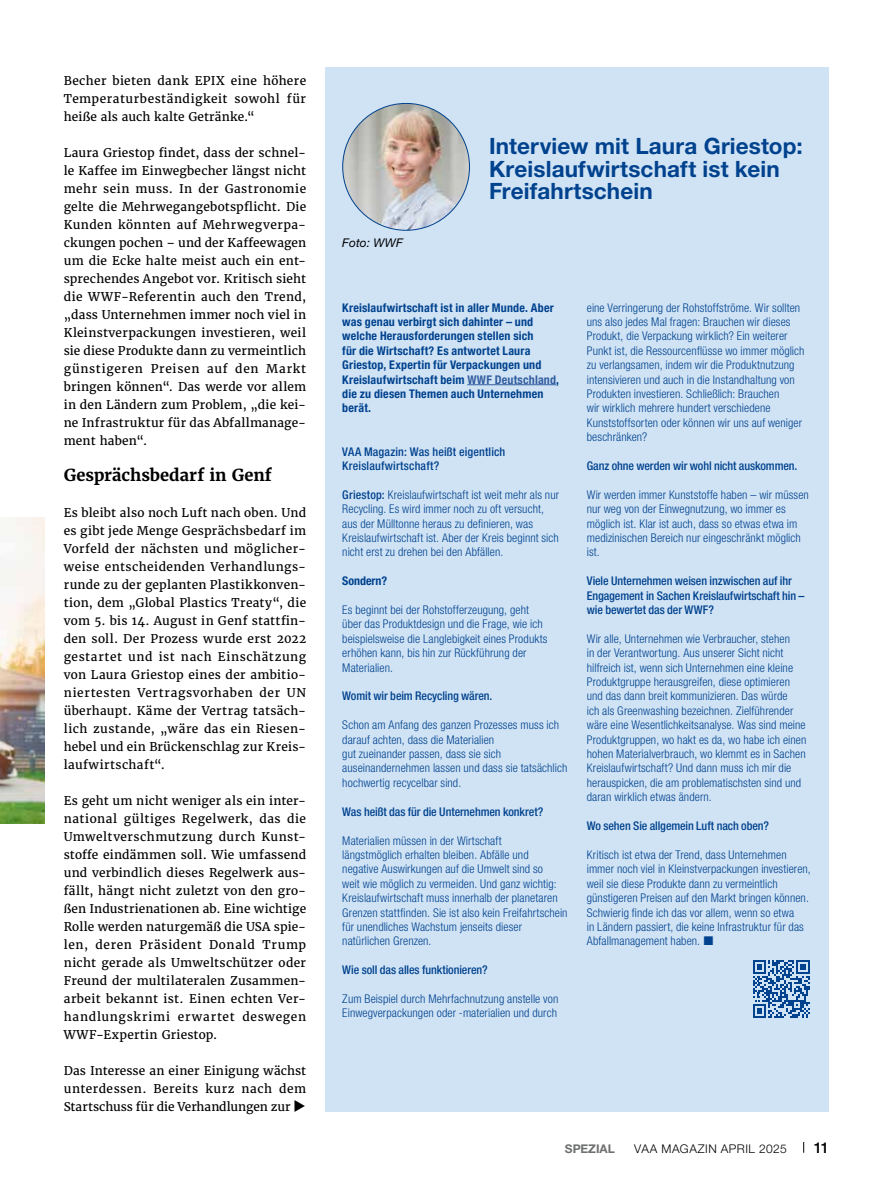
<style>
.page{position:relative;width:893px;height:1191px;background:#fff}
.page>*{position:absolute;margin:0;border:0;box-sizing:border-box;transform-origin:0 0}
.t1{font:700 22.5px/22.5px "Helvetica Neue LT Pro";letter-spacing:.005em;color:#00428e}
.t2{font:700 16.5px "Merriweather";color:#000}
.t3{font:500 15px "Helvetica Neue LT Pro";color:#000}
.t4{font:300 condensed 12px/14.4px "Helvetica Neue LT Pro";letter-spacing:.005em;color:#00428e}
.t5{font:12px/18px "Merriweather";letter-spacing:.02em;color:#000;text-align:justify}
.t6{font:500 condensed 12px/14.4px "Helvetica Neue LT Pro";letter-spacing:-.01em;color:#00428e}
.t7{font:700 condensed 12px/14.4px "Helvetica Neue LT Pro";letter-spacing:.015em;color:#00428e}
.t8{font:500 condensed 12px/14.4px "Helvetica Neue LT Pro";letter-spacing:.01em;color:#00428e}
.t9{font:300 12px "Helvetica Neue LT Pro";letter-spacing:.04em;color:#000}
.t10{font:italic 12px "Helvetica Neue LT Pro";letter-spacing:.005em;color:#000}
.t11{font:700 condensed 12px "Helvetica Neue LT Pro";letter-spacing:-.005em;color:#00428e}
.t12{font:700 12px "Helvetica Neue LT Pro";color:#6f7070}
.s1{color:#325e9f}
.s2{font-weight:500}
</style>
<div class="page">
<img style="left:0;top:517px;width:45px;height:306px">
<div style="left:325px;top:67px;width:504px;height:1044px;background:#d0e3f5"></div>
<img style="left:343px;top:103px;width:126px;height:127px;border-radius:63px">
<hr style="left:467px;top:384px;width:89px;height:1px;background:#325e9f">
<svg style="left:753px;top:960px;width:57px;height:57px"></svg>
<p class="t5" style="left:64px;top:72px;width:244px">Becher bieten dank EPIX eine höhere Temperaturbeständigkeit sowohl für heiße als auch kalte Getränke.“</p>
<p class="t5" style="left:64px;top:144px;width:244px">Laura Griestop findet, dass der schnel&shy;le Kaffee im Einwegbecher längst nicht mehr sein muss. In der Gastronomie gelte die Mehrwegangebotspflicht. Die Kunden könnten auf Mehrwegverpa&shy;ckungen pochen – und der Kaffeewagen um die Ecke halte meist auch ein ent&shy;sprechendes Angebot vor. Kritisch sieht die WWF-Referentin auch den Trend, „dass Unternehmen immer noch viel in Kleinstverpackungen investieren, weil sie diese Produkte dann zu vermeintlich günstigeren Preisen auf den Markt bringen können“. Das werde vor allem in den Ländern zum Problem, „die kei&shy;ne Infrastruktur für das Abfallmanage&shy;ment haben“.</p>
<h2 class="t2" style="left:64px;top:465px;width:209px">Gesprächsbedarf in Genf</h2>
<p class="t5" style="left:64px;top:504px;width:244px">Es bleibt also noch Luft nach oben. Und es gibt jede Menge Gesprächsbedarf im Vorfeld der nächsten und möglicher&shy;weise entscheidenden Verhandlungs&shy;runde zu der geplanten Plastikkonven&shy;tion, dem „Global Plastics Treaty“, die vom 5. bis 14. August in Genf stattfin&shy;den soll. Der Prozess wurde erst 2022 gestartet und ist nach Einschätzung von Laura Griestop eines der ambitio&shy;niertesten Vertragsvorhaben der UN überhaupt. Käme der Vertrag tatsäch&shy;lich zustande, „wäre das ein Riesen&shy;hebel und ein Brückenschlag zur Kreis&shy;laufwirtschaft“.</p>
<p class="t5" style="left:64px;top:792px;width:244px">Es geht um nicht weniger als ein inter&shy;national gültiges Regelwerk, das die Umweltverschmutzung durch Kunst&shy;stoffe eindämmen soll. Wie umfassend und verbindlich dieses Regelwerk aus&shy;fällt, hängt nicht zuletzt von den gro&shy;ßen Industrienationen ab. Eine wichtige Rolle werden naturgemäß die USA spie&shy;len, deren Präsident Donald Trump nicht gerade als Umweltschützer oder Freund der multilateralen Zusammen&shy;arbeit bekannt ist. Einen echten Ver&shy;handlungskrimi erwartet deswegen WWF-Expertin Griestop.</p>
<p class="t5" style="left:64px;top:1062px;width:244px">Das Interesse an einer Einigung wächst unterdessen. Bereits kurz nach dem Startschuss für die Verhandlungen zur ◆</p>
<p class="t10" style="left:342px;top:235px;width:62px">Foto: WWF</p>
<h1 class="t1" style="left:489px;top:134px;width:315px">Interview mit Laura Griestop:<br>Kreislaufwirtschaft ist kein<br>Freifahrtschein</h1>
<p class="t7" style="left:342px;top:300px;width:218px">Kreislaufwirtschaft ist in aller Munde. Aber was genau verbirgt sich dahinter – und welche Herausforderungen stellen sich<br>für die Wirtschaft? Es antwortet Laura Griestop, Expertin für Verpackungen und Kreislaufwirtschaft beim <span class="s1">WWF Deutschland</span>, die zu diesen Themen auch Unternehmen berät.</p>
<p class="t8" style="left:342px;top:444px;width:165px">VAA Magazin: Was heißt eigentlich<br>Kreislaufwirtschaft?</p>
<p class="t4" style="left:342px;top:487px;width:218px"><span class="s2">Griestop:</span> Kreislaufwirtschaft ist weit mehr als nur Recycling. Es wird immer noch zu oft versucht, aus der Mülltonne heraus zu definieren, was Kreislaufwirtschaft ist. Aber der Kreis beginnt sich nicht erst zu drehen bei den Abfällen.</p>
<p class="t11" style="left:342px;top:574px;width:46px">Sondern?</p>
<p class="t4" style="left:342px;top:602px;width:207px">Es beginnt bei der Rohstofferzeugung, geht über das Produktdesign und die Frage, wie ich beispielsweise die Langlebigkeit eines Produkts erhöhen kann, bis hin zur Rückführung der Materialien.</p>
<p class="t6" style="left:342px;top:689px;width:152px">Womit wir beim Recycling wären.</p>
<p class="t4" style="left:342px;top:717px;width:226px">Schon am Anfang des ganzen Prozesses muss ich darauf achten, dass die Materialien<br>gut zueinander passen, dass sie sich auseinandernehmen lassen und dass sie tatsächlich hochwertig recycelbar sind.</p>
<p class="t6" style="left:342px;top:804px;width:203px">Was heißt das für die Unternehmen konkret?</p>
<p class="t4" style="left:342px;top:833px;width:227px">Materialien müssen in der Wirtschaft<br>längstmöglich erhalten bleiben. Abfälle und negative Auswirkungen auf die Umwelt sind so<br>weit wie möglich zu vermeiden. Und ganz wichtig:<br>Kreislaufwirtschaft muss innerhalb der planetaren Grenzen stattfinden. Sie ist also kein Freifahrtschein für unendliches Wachstum jenseits dieser natürlichen Grenzen.</p>
<p class="t6" style="left:342px;top:962px;width:147px">Wie soll das alles funktionieren?</p>
<p class="t4" style="left:342px;top:991px;width:218px">Zum Beispiel durch Mehrfachnutzung anstelle von<br>Einwegverpackungen oder -materialien und durch</p>
<p class="t4" style="left:587px;top:300px;width:219px">eine Verringerung der Rohstoffströme. Wir sollten uns also jedes Mal fragen: Brauchen wir dieses Produkt, die Verpackung wirklich? Ein weiterer Punkt ist, die Ressourcenflüsse wo immer möglich zu verlangsamen, indem wir die Produktnutzung intensivieren und auch in die Instandhaltung von Produkten investieren. Schließlich: Brauchen<br>wir wirklich mehrere hundert verschiedene Kunststoffsorten oder können wir uns auf weniger beschränken?</p>
<p class="t6" style="left:587px;top:458px;width:212px">Ganz ohne werden wir wohl nicht auskommen.</p>
<p class="t4" style="left:587px;top:487px;width:224px">Wir werden immer Kunststoffe haben – wir müssen nur weg von der Einwegnutzung, wo immer es möglich ist. Klar ist auch, dass so etwas etwa im medizinischen Bereich nur eingeschränkt möglich ist.</p>
<p class="t6" style="left:587px;top:573px;width:219px">Viele Unternehmen weisen inzwischen auf ihr<br>Engagement in Sachen Kreislaufwirtschaft hin – wie bewertet das der WWF?</p>
<p class="t4" style="left:587px;top:631px;width:221px">Wir alle, Unternehmen wie Verbraucher, stehen<br>in der Verantwortung. Aus unserer Sicht nicht hilfreich ist, wenn sich Unternehmen eine kleine Produktgruppe herausgreifen, diese optimieren und das dann breit kommunizieren. Das würde<br>ich als Greenwashing bezeichnen. Zielführender wäre eine Wesentlichkeitsanalyse. Was sind meine Produktgruppen, wo hakt es da, wo habe ich einen hohen Materialverbrauch, wo klemmt es in Sachen Kreislaufwirtschaft? Und dann muss ich mir die herauspicken, die am problematischsten sind und daran wirklich etwas ändern.</p>
<p class="t6" style="left:587px;top:818px;width:184px">Wo sehen Sie allgemein Luft nach oben?</p>
<p class="t4" style="left:587px;top:847px;width:225px">Kritisch ist etwa der Trend, dass Unternehmen immer noch viel in Kleinstverpackungen investieren, weil sie diese Produkte dann zu vermeintlich günstigeren Preisen auf den Markt bringen können.<br>Schwierig finde ich das vor allem, wenn so etwa<br>in Ländern passiert, die keine Infrastruktur für das Abfallmanagement haben.</p>
<p class="t12" style="left:565px;top:1141px;width:51px">SPEZIAL</p>
<p class="t9" style="left:634px;top:1141px;width:154px">VAA MAGAZIN APRIL 2025</p>
<p class="t3" style="left:814px;top:1138px;width:17px">11</p>
</div>
